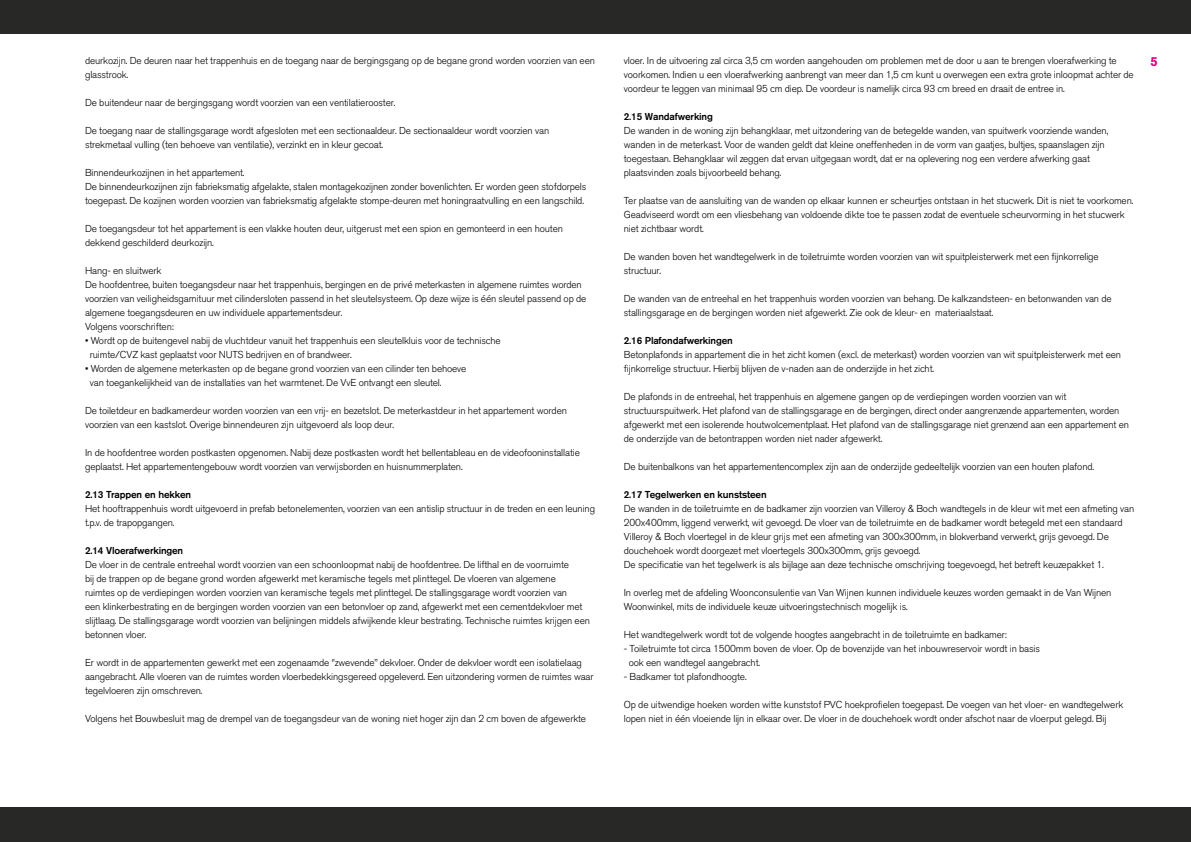
<style>
.page{position:relative;width:1191px;height:842px;background:#fff}
.page>*{position:absolute;margin:0;border:0;box-sizing:border-box;transform-origin:0 0}
.t1{font:700 13px "Akzidenz Grotesk BQ";color:#e6007d}
.t2{font:300 10px/14px "Akzidenz Grotesk BQ";letter-spacing:-.015em;color:#000}
.t3{font:500 10px "Akzidenz Grotesk BQ";letter-spacing:-.015em;color:#000}
</style>
<div class="page">
<div style="left:0;top:0;width:1191px;height:33px;background:#282827"></div>
<div style="left:0;top:808px;width:1191px;height:34px;background:#282827"></div>
<p class="t2" style="left:85px;top:53px;width:511px">deurkozijn. De deuren naar het trappenhuis en de toegang naar de bergingsgang op de begane grond worden voorzien van een glasstrook.</p>
<p class="t2" style="left:85px;top:95px;width:312px">De buitendeur naar de bergingsgang wordt voorzien van een ventilatierooster.</p>
<p class="t2" style="left:85px;top:123px;width:465px">De toegang naar de stallingsgarage wordt afgesloten met een sectionaaldeur. De sectionaaldeur wordt voorzien van strekmetaal vulling (ten behoeve van ventilatie), verzinkt en in kleur gecoat.</p>
<p class="t2" style="left:85px;top:165px;width:503px">Binnendeurkozijnen in het appartement.<br>De binnendeurkozijnen zijn fabrieksmatig afgelakte, stalen montagekozijnen zonder bovenlichten. Er worden geen stofdorpels toegepast. De kozijnen worden voorzien van fabrieksmatig afgelakte stompe-deuren met honingraatvulling en een langschild.</p>
<p class="t2" style="left:85px;top:221px;width:479px">De toegangsdeur tot het appartement is een vlakke houten deur, uitgerust met een spion en gemonteerd in een houten dekkend geschilderd deurkozijn.</p>
<p class="t2" style="left:85px;top:263px;width:503px">Hang- en sluitwerk<br>De hoofdentree, buiten toegangsdeur naar het trappenhuis, bergingen en de privé meterkasten in algemene ruimtes worden voorzien van veiligheidsgarnituur met cilindersloten passend in het sleutelsysteem. Op deze wijze is één sleutel passend op de algemene toegangsdeuren en uw individuele appartementsdeur.<br>Volgens voorschriften:</p>
<p class="t2" style="left:90px;top:333px;width:412px;text-indent:-5px">• Wordt op de buitengevel nabij de vluchtdeur vanuit het trappenhuis een sleutelkluis voor de technische ruimte/CVZ kast geplaatst voor NUTS bedrijven en of brandweer.</p>
<p class="t2" style="left:90px;top:361px;width:378px;text-indent:-5px">• Worden de algemene meterkasten op de begane grond voorzien van een cilinder ten behoeve van toegankelijkheid van de installaties van het warmtenet. De VvE ontvangt een sleutel.</p>
<p class="t2" style="left:85px;top:403px;width:483px">De toiletdeur en badkamerdeur worden voorzien van een vrij- en bezetslot. De meterkastdeur in het appartement worden voorzien van een kastslot. Overige binnendeuren zijn uitgevoerd als loop deur.</p>
<p class="t2" style="left:85px;top:445px;width:496px">In de hoofdentree worden postkasten opgenomen. Nabij deze postkasten wordt het bellentableau en de videofooninstallatie geplaatst. Het appartementengebouw wordt voorzien van verwijsborden en huisnummerplaten.</p>
<p class="t3" style="left:85px;top:488px;width:108px">2.13 Trappen en hekken</p>
<p class="t2" style="left:85px;top:501px;width:511px">Het hooftrappenhuis wordt uitgevoerd in prefab betonelementen, voorzien van een antislip structuur in de treden en een leuning t.p.v. de trapopgangen.</p>
<p class="t3" style="left:85px;top:544px;width:100px">2.14 Vloerafwerkingen</p>
<p class="t2" style="left:85px;top:557px;width:506px">De vloer in de centrale entreehal wordt voorzien van een schoonloopmat nabij de hoofdentree. De lifthal en de voorruimte<br>bij de trappen op de begane grond worden afgewerkt met keramische tegels met plinttegel. De vloeren van algemene<br>ruimtes op de verdiepingen worden voorzien van keramische tegels met plinttegel. De stallingsgarage wordt voorzien van<br>een klinkerbestrating en de bergingen worden voorzien van een betonvloer op zand, afgewerkt met een cementdekvloer met slijtlaag. De stallingsgarage wordt voorzien van belijningen middels afwijkende kleur bestrating. Technische ruimtes krijgen een betonnen vloer.</p>
<p class="t2" style="left:85px;top:655px;width:510px">Er wordt in de appartementen gewerkt met een zogenaamde ‘’zwevende’’ dekvloer. Onder de dekvloer wordt een isolatielaag aangebracht. Alle vloeren van de ruimtes worden vloerbedekkingsgereed opgeleverd. Een uitzondering vormen de ruimtes waar tegelvloeren zijn omschreven.</p>
<p class="t2" style="left:85px;top:711px;width:502px">Volgens het Bouwbesluit mag de drempel van de toegangsdeur van de woning niet hoger zijn dan 2 cm boven de afgewerkte</p>
<p class="t2" style="left:624px;top:53px;width:511px">vloer. In de uitvoering zal circa 3,5 cm worden aangehouden om problemen met de door u aan te brengen vloerafwerking te voorkomen. Indien u een vloerafwerking aanbrengt van meer dan 1,5 cm kunt u overwegen een extra grote inloopmat achter de voordeur te leggen van minimaal 95 cm diep. De voordeur is namelijk circa 93 cm breed en draait de entree in.</p>
<p class="t3" style="left:624px;top:110px;width:91px">2.15 Wandafwerking</p>
<p class="t2" style="left:624px;top:123px;width:486px">De wanden in de woning zijn behangklaar, met uitzondering van de betegelde wanden, van spuitwerk voorziende wanden, wanden in de meterkast. Voor de wanden geldt dat kleine oneffenheden in de vorm van gaatjes, bultjes, spaanslagen zijn toegestaan. Behangklaar wil zeggen dat ervan uitgegaan wordt, dat er na oplevering nog een verdere afwerking gaat plaatsvinden zoals bijvoorbeeld behang.</p>
<p class="t2" style="left:624px;top:193px;width:511px">Ter plaatse van de aansluiting van de wanden op elkaar kunnen er scheurtjes ontstaan in het stucwerk. Dit is niet te voorkomen.<br>Geadviseerd wordt om een vliesbehang van voldoende dikte toe te passen zodat de eventuele scheurvorming in het stucwerk niet zichtbaar wordt.</p>
<p class="t2" style="left:624px;top:249px;width:476px">De wanden boven het wandtegelwerk in de toiletruimte worden voorzien van wit spuitpleisterwerk met een fijnkorrelige structuur.</p>
<p class="t2" style="left:624px;top:291px;width:489px">De wanden van de entreehal en het trappenhuis worden voorzien van behang. De kalkzandsteen- en betonwanden van de stallingsgarage en de bergingen worden niet afgewerkt. Zie ook de kleur- en materiaalstaat.</p>
<p class="t3" style="left:624px;top:334px;width:110px">2.16 Plafondafwerkingen</p>
<p class="t2" style="left:624px;top:347px;width:499px">Betonplafonds in appartement die in het zicht komen (excl. de meterkast) worden voorzien van wit spuitpleisterwerk met een fijnkorrelige structuur. Hierbij blijven de v-naden aan de onderzijde in het zicht.</p>
<p class="t2" style="left:624px;top:389px;width:507px">De plafonds in de entreehal, het trappenhuis en algemene gangen op de verdiepingen worden voorzien van wit structuurspuitwerk. Het plafond van de stallingsgarage en de bergingen, direct onder aangrenzende appartementen, worden afgewerkt met een isolerende houtwolcementplaat. Het plafond van de stallingsgarage niet grenzend aan een appartement en de onderzijde van de betontrappen worden niet nader afgewerkt.</p>
<p class="t2" style="left:624px;top:459px;width:472px">De buitenbalkons van het appartementencomplex zijn aan de onderzijde gedeeltelijk voorzien van een houten plafond.</p>
<p class="t3" style="left:624px;top:488px;width:144px">2.17 Tegelwerken en kunststeen</p>
<p class="t2" style="left:624px;top:501px;width:512px">De wanden in de toiletruimte en de badkamer zijn voorzien van Villeroy &amp; Boch wandtegels in de kleur wit met een afmeting van 200x400mm, liggend verwerkt, wit gevoegd. De vloer van de toiletruimte en de badkamer wordt betegeld met een standaard Villeroy &amp; Boch vloertegel in de kleur grijs met een afmeting van 300x300mm, in blokverband verwerkt, grijs gevoegd. De douchehoek wordt doorgezet met vloertegels 300x300mm, grijs gevoegd.<br>De specificatie van het tegelwerk is als bijlage aan deze technische omschrijving toegevoegd, het betreft keuzepakket 1.</p>
<p class="t2" style="left:624px;top:585px;width:489px">In overleg met de afdeling Woonconsulentie van Van Wijnen kunnen individuele keuzes worden gemaakt in de Van Wijnen<br>Woonwinkel, mits de individuele keuze uitvoeringstechnisch mogelijk is.</p>
<p class="t2" style="left:624px;top:627px;width:385px">Het wandtegelwerk wordt tot de volgende hoogtes aangebracht in de toiletruimte en badkamer:</p>
<p class="t2" style="left:628px;top:641px;width:413px;text-indent:-5px">- Toiletruimte tot circa 1500mm boven de vloer. Op de bovenzijde van het inbouwreservoir wordt in basis ook een wandtegel aangebracht.</p>
<p class="t2" style="left:624px;top:669px;width:124px">- Badkamer tot plafondhoogte.</p>
<p class="t2" style="left:624px;top:697px;width:501px">Op de uitwendige hoeken worden witte kunststof PVC hoekprofielen toegepast. De voegen van het vloer- en wandtegelwerk lopen niet in één vloeiende lijn in elkaar over. De vloer in de douchehoek wordt onder afschot naar de vloerput gelegd. Bij</p>
<h1 class="t1" style="left:1150px;top:54px;width:9px">5</h1>
</div>
